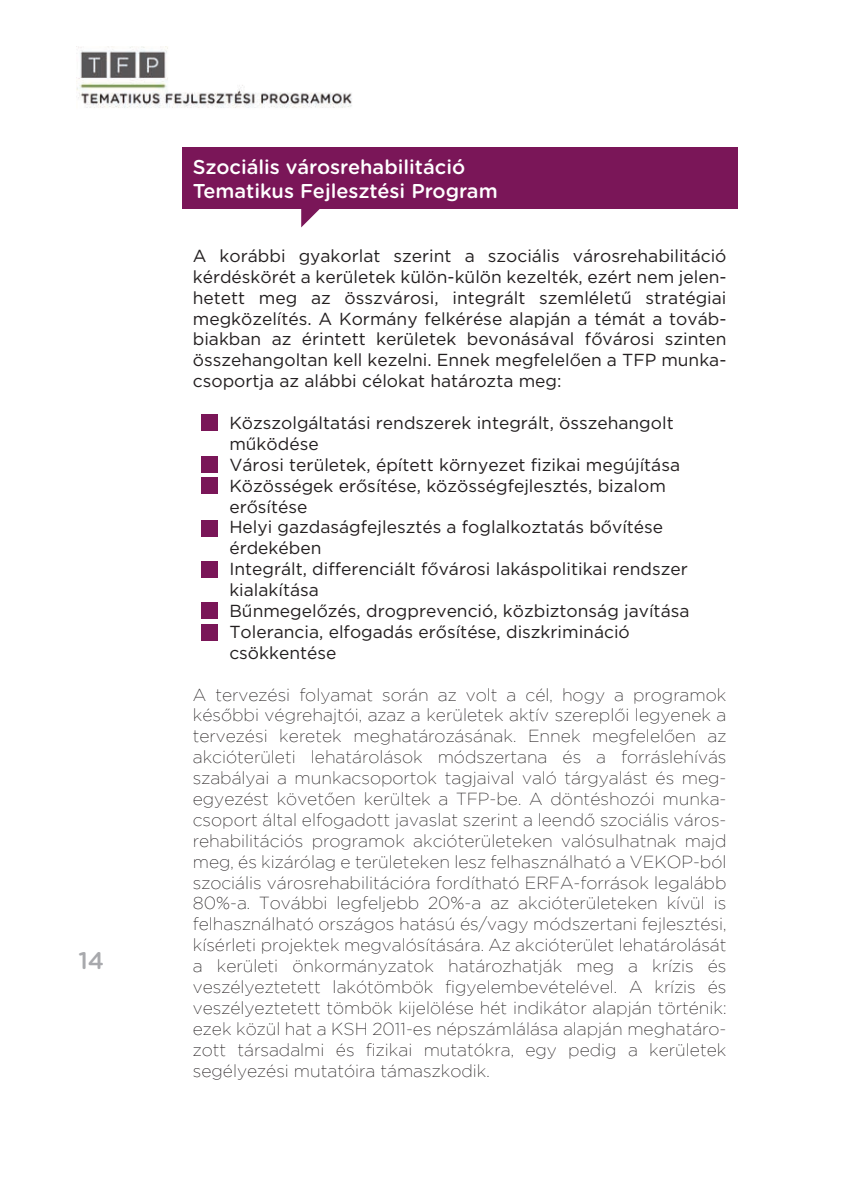
<style>
.page{position:relative;width:851px;height:1191px;background:#fff}
.page>*{position:absolute;margin:0;border:0;box-sizing:border-box;transform-origin:0 0}
.t1{font:500 24px "Gotham Rounded";color:#a8a9ad}
.t2{font:500 20px/24px "Gotham Rounded";color:#fff}
.t3{font:200 17.4px/20.8px "Gotham";color:#231f20;text-align:justify}
.t4{font:17.4px/20.8px "Gotham";color:#231f20;text-align:justify}
</style>
<div class="page">
<img style="left:76px;top:47px;width:276px;height:61px">
<div style="left:182px;top:147px;width:555px;height:62px;background:#7a1658"></div>
<svg style="left:301px;top:209px;width:19px;height:18px"></svg>
<div style="left:201px;top:414px;width:17px;height:17px;background:#7a1658"></div>
<div style="left:201px;top:455px;width:17px;height:17px;background:#7a1658"></div>
<div style="left:201px;top:520px;width:17px;height:17px;background:#7a1658"></div>
<div style="left:201px;top:561px;width:17px;height:17px;background:#7a1658"></div>
<div style="left:201px;top:477px;width:17px;height:17px;background:#7a1658"></div>
<div style="left:201px;top:602px;width:17px;height:17px;background:#7a1658"></div>
<div style="left:201px;top:624px;width:17px;height:17px;background:#7a1658"></div>
<p class="t1" style="left:78px;top:943px;width:27px">14</p>
<p class="t2" style="left:193px;top:154px;width:306px">Szociális városrehabilitáció<br>Tematikus Fejlesztési Program</p>
<p class="t4" style="left:193px;top:245px;width:535px">A korábbi gyakorlat szerint a szociális városrehabilitáció kérdéskörét a kerületek külön-külön kezelték, ezért nem jelen&shy;hetett meg az összvárosi, integrált szemléletű stratégiai megközelítés. A Kormány felkérése alapján a témát a továb&shy;biakban az érintett kerületek bevonásával fővárosi szinten összehangoltan kell kezelni. Ennek megfelelően a TFP munka&shy;csoportja az alábbi célokat határozta meg:</p>
<p class="t4" style="left:229px;top:412px;width:461px;text-align:left">Közszolgáltatási rendszerek integrált, összehangolt működése<br>Városi területek, épített környezet fizikai megújítása Közösségek erősítése, közösségfejlesztés, bizalom erősítése<br>Helyi gazdaságfejlesztés a foglalkoztatás bővítése érdekében<br>Integrált, differenciált fővárosi lakáspolitikai rendszer kialakítása<br>Bűnmegelőzés, drogprevenció, közbiztonság javítása Tolerancia, elfogadás erősítése, diszkrimináció csökkentése</p>
<p class="t3" style="left:193px;top:684px;width:535px">A tervezési folyamat során az volt a cél, hogy a programok későbbi végrehajtói, azaz a kerületek aktív szereplői legyenek a tervezési keretek meghatározásának. Ennek megfelelően az akcióterületi lehatárolások módszertana és a forráslehívás szabályai a munkacsoportok tagjaival való tárgyalást és meg&shy;egyezést követően kerültek a TFP-be. A döntéshozói munka&shy;csoport által elfogadott javaslat szerint a leendő szociális város&shy;rehabilitációs programok akcióterületeken valósulhatnak majd meg, és kizárólag e területeken lesz felhasználható a VEKOP-ból szociális városrehabilitációra fordítható ERFA-források legalább 80%-a. További legfeljebb 20%-a az akcióterületeken kívül is felhasználható országos hatású és/vagy módszertani fejlesztési, kísérleti projektek megvalósítására. Az akcióterület lehatárolását a kerületi önkormányzatok határozhatják meg a krízis és veszélyeztetett lakótömbök figyelembevételével. A krízis és veszélyeztetett tömbök kijelölése hét indikátor alapján történik: ezek közül hat a KSH 2011-es népszámlálása alapján meghatáro&shy;zott társadalmi és fizikai mutatókra, egy pedig a kerületek segélyezési mutatóira támaszkodik.</p>
</div>
